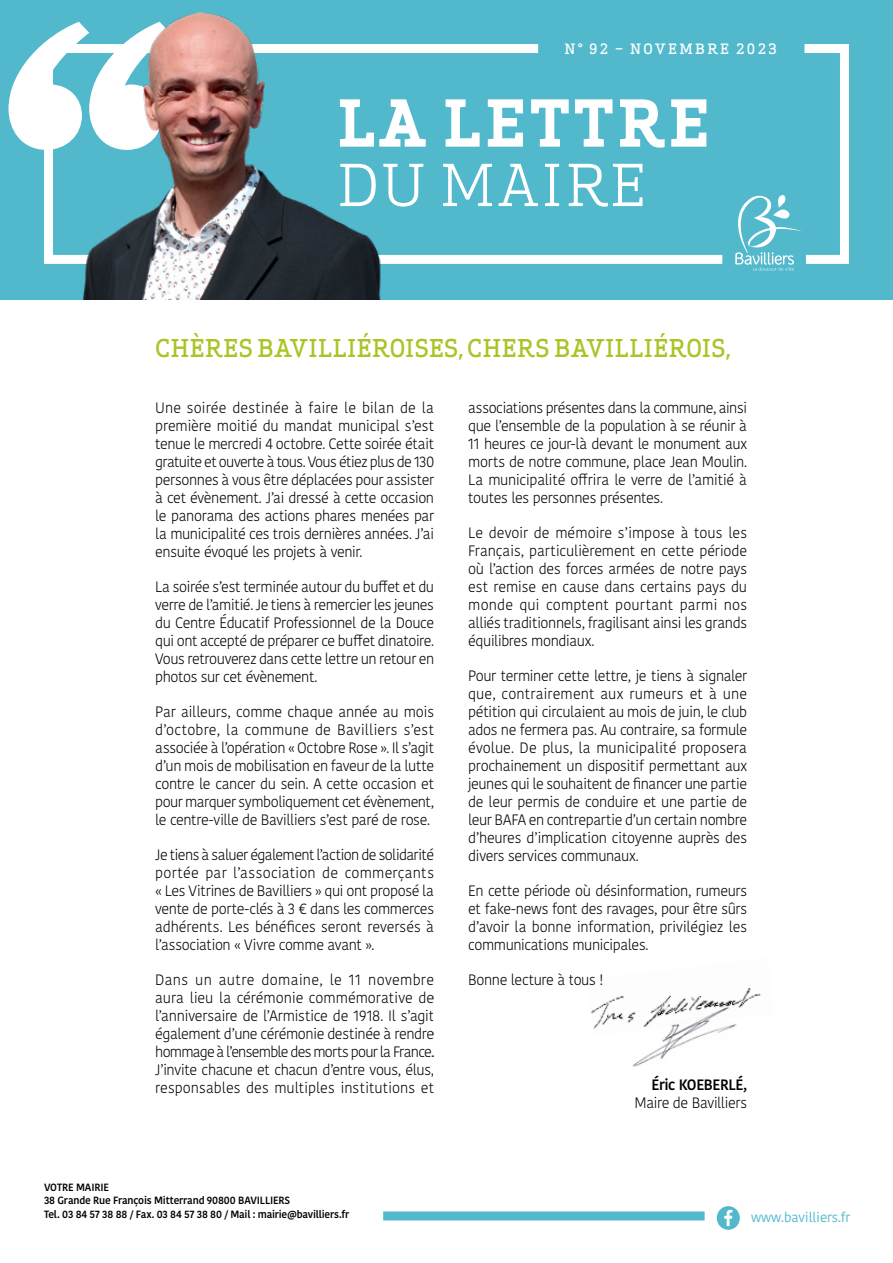
<style>
.page{position:relative;width:893px;height:1263px;background:#fff}
.page>*{position:absolute;margin:0;border:0;box-sizing:border-box;transform-origin:0 0}
.t1{font:700 63px "Apex Serif";letter-spacing:.07em;color:#fff}
.t2{font:56.25px "Apex Serif";letter-spacing:.07em;color:#fff}
.t3{font:500 24px "Apex Serif";letter-spacing:.02em;color:#aac425}
.t4{font:300 15px/18px "Kohinoor Bangla";letter-spacing:-.025em;color:#000;text-align:justify}
.t5{font:600 15px "Kohinoor Bangla";letter-spacing:-.03em;color:#000}
.t6{font:500 13.95px "Apex Serif";letter-spacing:.175em;color:#fff}
.t7{font:13.5px "Kohinoor Bangla";letter-spacing:-.01em;color:#52b9cd}
.t8{font:600 10.5px/13.5px "Kohinoor Bangla";letter-spacing:-.015em;color:#000}
</style>
<div class="page">
<div style="left:383px;top:1211px;width:322px;height:9px;background:#52b9cd"></div>
<svg style="left:717px;top:1206px;width:23px;height:24px"></svg>
<div style="left:0;top:0;width:893px;height:300px;background:#52b9cd"></div>
<svg style="left:44px;top:44px;width:679px;height:220px"></svg>
<svg style="left:9px;top:34px;width:46px;height:116px"></svg>
<img style="left:55px;top:13px;width:334px;height:287px">
<svg style="left:735px;top:44px;width:114px;height:227px"></svg>
<img style="left:633px;top:1036px;width:68px;height:31px">
<img style="left:591px;top:988px;width:170px;height:48px">
<p class="t6" style="left:564px;top:40px;width:214px">N° 92 – NOVEMBRE 2023</p>
<h1 class="t1" style="left:338px;top:84px;width:373px">LA LETTRE</h1>
<h2 class="t2" style="left:338px;top:150px;width:309px">DU MAIRE</h2>
<h3 class="t3" style="left:155px;top:333px;width:577px">CHÈRES BAVILLIÉROISES, CHERS BAVILLIÉROIS,</h3>
<p class="t4" style="left:155px;top:398px;width:281px">Une soirée destinée à faire le bilan de la première moitié du mandat municipal s’est tenue le mercredi 4 octobre. Cette soirée était gratuite et ouverte à tous. Vous étiez plus de 130 personnes à vous être déplacées pour assister à cet évènement. J’ai dressé à cette occasion le panorama des actions phares menées par la municipalité ces trois dernières années. J’ai ensuite évoqué les projets à venir.</p>
<p class="t4" style="left:155px;top:577px;width:281px">La soirée s’est terminée autour du buffet et du verre de l’amitié. Je tiens à remercier les jeunes du Centre Éducatif Professionnel de la Douce qui ont accepté de préparer ce buffet dinatoire.<br>Vous retrouverez dans cette lettre un retour en photos sur cet évènement.</p>
<p class="t4" style="left:155px;top:702px;width:280px">Par ailleurs, comme chaque année au mois d’octobre, la commune de Bavilliers s’est associée à l’opération « Octobre Rose ». Il s’agit d’un mois de mobilisation en faveur de la lutte contre le cancer du sein. A cette occasion et pour marquer symboliquement cet évènement, le centre-ville de Bavilliers s’est paré de rose.</p>
<p class="t4" style="left:155px;top:845px;width:280px">Je tiens à saluer également l’action de solidarité portée par l’association de commerçants « Les Vitrines de Bavilliers » qui ont proposé la vente de porte-clés à 3 € dans les commerces adhérents. Les bénéfices seront reversés à l’association « Vivre comme avant ».</p>
<p class="t4" style="left:155px;top:970px;width:281px">Dans un autre domaine, le 11 novembre aura lieu la cérémonie commémorative de l’anniversaire de l’Armistice de 1918. Il s’agit également d’une cérémonie destinée à rendre hommage à l’ensemble des morts pour la France.<br>J’invite chacune et chacun d’entre vous, élus, responsables des multiples institutions et</p>
<p class="t8" style="left:44px;top:1180px;width:307px">VOTRE MAIRIE<br>38 Grande Rue François Mitterrand 90800 BAVILLIERS<br>Tel. 03 84 57 38 88 / Fax. 03 84 57 38 80 / Mail : mairie@bavilliers.fr</p>
<p class="t4" style="left:468px;top:398px;width:281px">associations présentes dans la commune, ainsi que l’ensemble de la population à se réunir à 11 heures ce jour-là devant le monument aux morts de notre commune, place Jean Moulin.<br>La municipalité offrira le verre de l’amitié à toutes les personnes présentes.</p>
<p class="t4" style="left:468px;top:523px;width:281px">Le devoir de mémoire s’impose à tous les Français, particulièrement en cette période où l’action des forces armées de notre pays est remise en cause dans certains pays du monde qui comptent pourtant parmi nos alliés traditionnels, fragilisant ainsi les grands équilibres mondiaux.</p>
<p class="t4" style="left:468px;top:666px;width:281px">Pour terminer cette lettre, je tiens à signaler que, contrairement aux rumeurs et à une pétition qui circulaient au mois de juin, le club ados ne fermera pas. Au contraire, sa formule évolue. De plus, la municipalité proposera prochainement un dispositif permettant aux jeunes qui le souhaitent de financer une partie de leur permis de conduire et une partie de leur BAFA en contrepartie d’un certain nombre d’heures d’implication citoyenne auprès des divers services communaux.</p>
<p class="t4" style="left:468px;top:881px;width:280px">En cette période où désinformation, rumeurs et fake-news font des ravages, pour être sûrs d’avoir la bonne information, privilégiez les communications municipales.</p>
<p class="t4" style="left:468px;top:970px;width:137px">Bonne lecture à tous !</p>
<p class="t5" style="left:652px;top:1072px;width:97px">Éric KOEBERLÉ,</p>
<p class="t4" style="left:635px;top:1093px;width:114px">Maire de Bavilliers</p>
<p class="t7" style="left:751px;top:1207px;width:101px">www.bavilliers.fr</p>
</div>
